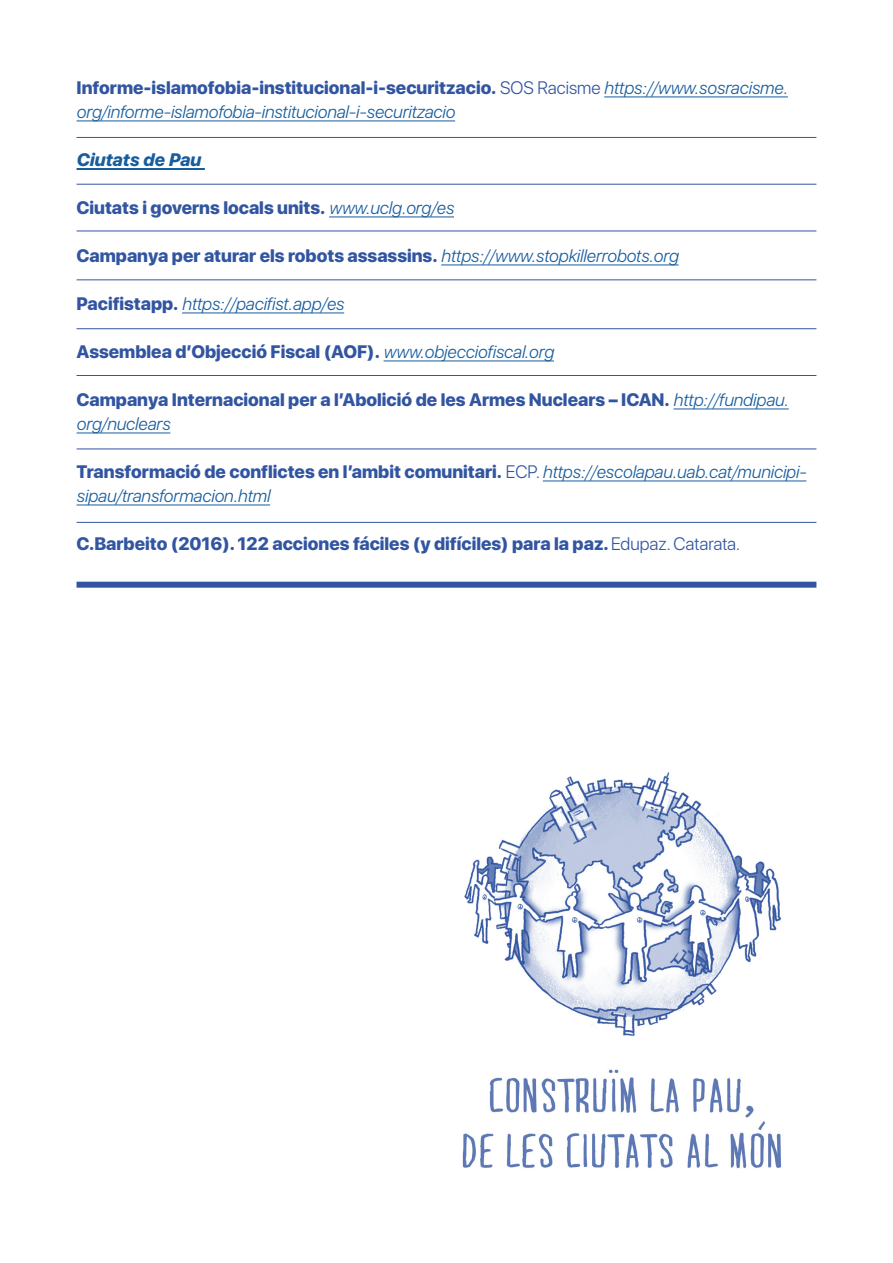
<style>
.page{position:relative;width:893px;height:1263px;background:#fff}
.page>*{position:absolute;margin:0;border:0;box-sizing:border-box;transform-origin:0 0}
.t1{font:800 18px/24px "SF Pro Display";color:#3255a1}
.t2{font:italic 300 18px/24px "SF Pro Display";color:#175d9e}
.t3{font:italic 800 18px "SF Pro Display";color:#175d9e}
.s1{font-weight:800;font-style:normal;color:#3255a1}
.s2{font-style:normal;color:#3255a1}
.s3{font-weight:300;font-style:italic;color:#175d9e}
.s4{font-weight:300}
</style>
<div class="page">
<img style="left:462px;top:772px;width:320px;height:397px">
<hr style="left:604px;top:96px;width:184px;height:1px;background:#175d9e">
<hr style="left:77px;top:120px;width:378px;height:1px;background:#175d9e">
<hr style="left:77px;top:168px;width:128px;height:2px;background:#175d9e">
<hr style="left:329px;top:216px;width:125px;height:1px;background:#175d9e">
<hr style="left:441px;top:264px;width:238px;height:1px;background:#175d9e">
<hr style="left:182px;top:312px;width:162px;height:1px;background:#175d9e">
<hr style="left:384px;top:360px;width:170px;height:1px;background:#175d9e">
<hr style="left:674px;top:408px;width:115px;height:1px;background:#175d9e">
<hr style="left:77px;top:432px;width:93px;height:1px;background:#175d9e">
<hr style="left:543px;top:480px;width:263px;height:1px;background:#175d9e">
<hr style="left:77px;top:504px;width:193px;height:1px;background:#175d9e">
<hr style="left:77px;top:137px;width:739px;height:1px;background:#3255a1">
<hr style="left:77px;top:184px;width:739px;height:1px;background:#3255a1">
<hr style="left:77px;top:231px;width:739px;height:1px;background:#3255a1">
<hr style="left:77px;top:280px;width:739px;height:1px;background:#3255a1">
<hr style="left:77px;top:328px;width:739px;height:1px;background:#3255a1">
<hr style="left:77px;top:375px;width:739px;height:1px;background:#3255a1">
<hr style="left:77px;top:449px;width:739px;height:1px;background:#3255a1">
<hr style="left:77px;top:522px;width:739px;height:1px;background:#3255a1">
<div style="left:77px;top:582px;width:739px;height:6px;background:#3255a1"></div>
<p class="t2" style="left:77px;top:76px;width:713px"><span class="s1">Informe-islamofobia-institucional-i-securitzacio.</span> <span class="s2">SOS Racisme</span> https://www.sosracisme. org/informe-islamofobia-institucional-i-securitzacio</p>
<p class="t3" style="left:77px;top:146px;width:126px">Ciutats de Pau</p>
<p class="t1" style="left:77px;top:195px;width:379px">Ciutats i governs locals units. <span class="s3">www.uclg.org/es</span></p>
<p class="t1" style="left:77px;top:243px;width:604px">Campanya per aturar els robots assassins. <span class="s3">https://www.stopkillerrobots.org</span></p>
<p class="t2" style="left:77px;top:292px;width:269px"><span class="s1">Pacifistapp.</span> https://pacifist.app/es</p>
<p class="t1" style="left:77px;top:339px;width:479px">Assemblea d’Objecció Fiscal (AOF). <span class="s3">www.objecciofiscal.org</span></p>
<p class="t1" style="left:77px;top:387px;width:714px">Campanya Internacional per a l’Abolició de les Armes Nuclears – ICAN. <span class="s3">http://fundipau. org/nuclears</span></p>
<p class="t2" style="left:77px;top:460px;width:731px"><span class="s1">Transformació de conflictes en l’ambit comunitari.</span> <span class="s2">ECP.</span> https://escolapau.uab.cat/municipi&shy;sipau/transformacion.html</p>
<p class="t1" style="left:77px;top:531px;width:665px">C.Barbeito (2016). 122 acciones fáciles (y difíciles) para la paz. <span class="s4">Edupaz. Catarata.</span></p>
</div>
